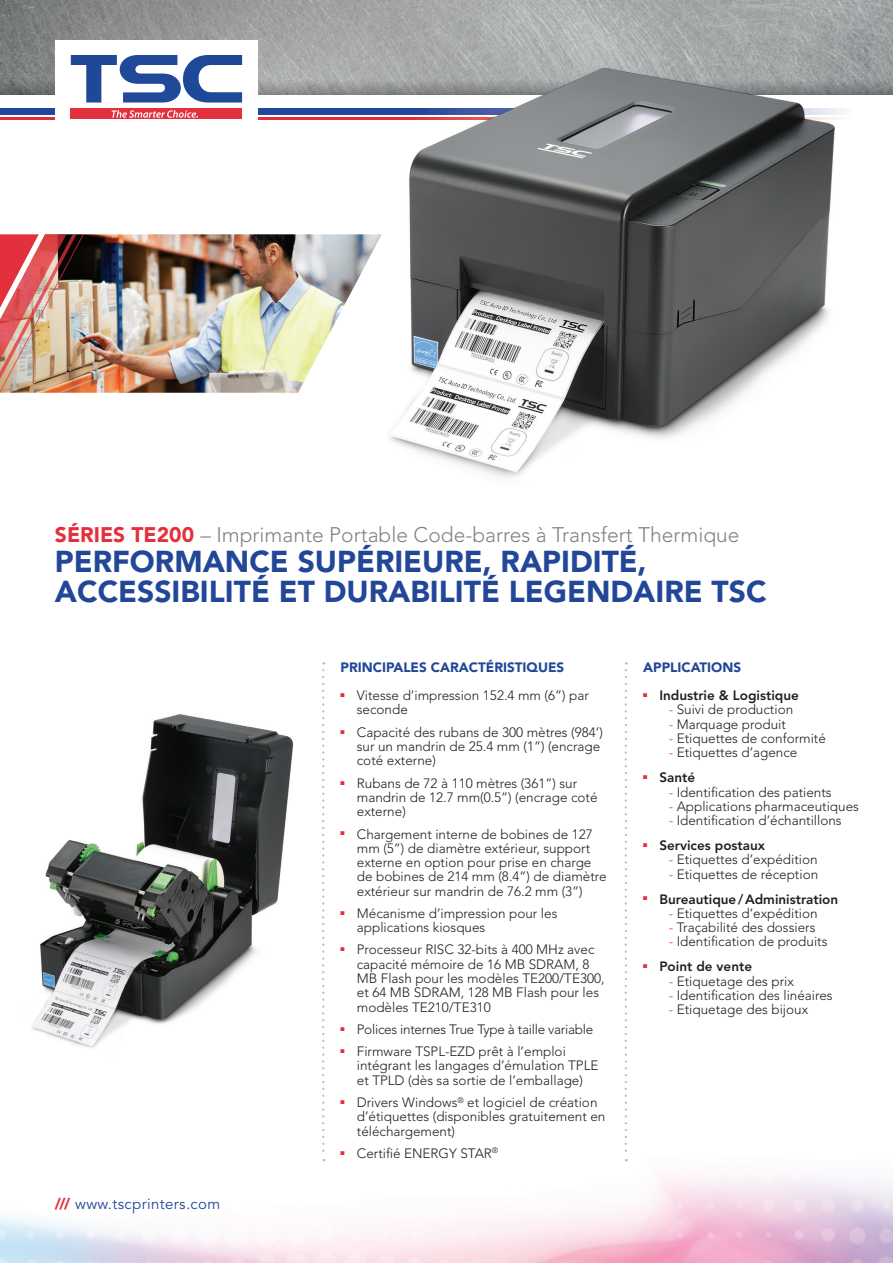
<style>
.page{position:relative;width:893px;height:1263px;background:#fff}
.page>*{position:absolute;margin:0;border:0;box-sizing:border-box;transform-origin:0 0}
.t1{font:900 30px/30px "Avenir LT Std";color:#224798}
.t2{font:300 21px "Avenir";color:#808285}
.t3{font:15px "Avenir LT Std";letter-spacing:.025em;color:#224798}
.t4{font:300 13.5px/14.2px "Avenir";color:#231f20}
.t5{font:800 13.5px "Avenir";color:#231f20}
.t6{font:900 13.5px "Avenir LT Std";color:#224798}
.t7{font:300 13.5px "Avenir";letter-spacing:-.02em;color:#231f20}
.s1{font-family:"Avenir LT Std";font-weight:900;color:#e4303d}
.s2{font-weight:900;color:#e4303d}
.s3{color:#e4303d}
</style>
<div class="page">
<img style="left:31px;top:714px;width:263px;height:334px">
<img style="left:0;top:0;width:893px;height:80px">
<svg style="left:0;top:80px;width:55px;height:14px"></svg>
<div style="left:0;top:108px;width:851px;height:7px;background:#224798"></div>
<hr style="left:0;top:117px;width:851px;height:2px;background:#e4303d">
<div style="left:55px;top:40px;width:203px;height:87px;background:#fff"></div>
<svg style="left:71px;top:55px;width:164px;height:48px"></svg>
<div style="left:71px;top:109px;width:171px;height:10px;background:#e42f3e"></div>
<svg style="left:112px;top:110px;width:86px;height:8px"></svg>
<img style="left:84px;top:234px;width:151px;height:159px">
<img style="left:0;top:234px;width:84px;height:159px">
<img style="left:235px;top:26px;width:658px;height:452px">
<img style="left:388px;top:68px;width:447px;height:404px">
<svg style="left:625px;top:670px;width:2px;height:491px"></svg>
<svg style="left:322px;top:670px;width:2px;height:491px"></svg>
<h2 class="t2" style="left:55px;top:523px;width:686px"><span class="s1">SÉRIES TE200</span> – Imprimante Portable Code-barres à Transfert Thermique</h2>
<h1 class="t1" style="left:55px;top:547px;width:713px">PERFORMANCE SUPÉRIEURE, RAPIDITÉ,<br>ACCESSIBILITÉ ET DURABILITÉ LEGENDAIRE TSC</h1>
<p class="t3" style="left:55px;top:1195px;width:167px"><span class="s2">///</span> www.tscprinters.com</p>
<p class="t6" style="left:341px;top:660px;width:225px">PRINCIPALES CARACTÉRISTIQUES</p>
<p class="t4" style="left:357px;top:688px;width:234px;text-indent:-16px"><sup>■</sup> Vitesse d’impression 152.4 mm (6”) par seconde</p>
<p class="t4" style="left:357px;top:725px;width:247px;text-indent:-16px"><sup>■</sup> Capacité des rubans de 300 mètres (984’) sur un mandrin de 25.4 mm (1”) (encrage coté externe)</p>
<p class="t4" style="left:357px;top:776px;width:242px;text-indent:-16px"><sup>■</sup> Rubans de 72 à 110 mètres (361”) sur mandrin de 12.7 mm(0.5”) (encrage coté externe)</p>
<p class="t4" style="left:357px;top:827px;width:251px;text-indent:-16px"><sup>■</sup> Chargement interne de bobines de 127 mm (5”) de diamètre extérieur, support externe en option pour prise en charge de bobines de 214 mm (8.4”) de diamètre extérieur sur mandrin de 76.2 mm (3”)</p>
<p class="t4" style="left:357px;top:906px;width:202px;text-indent:-16px"><sup>■</sup> Mécanisme d’impression pour les applications kiosques</p>
<p class="t4" style="left:357px;top:943px;width:249px;text-indent:-16px"><sup>■</sup> Processeur RISC 32-bits à 400 MHz avec capacité mémoire de 16 MB SDRAM, 8<br>MB Flash pour les modèles TE200/TE300, et 64 MB SDRAM, 128 MB Flash pour les modèles TE210/TE310</p>
<p class="t7" style="left:341px;top:1021px;width:254px"><sup>■</sup> Polices internes True Type à taille variable</p>
<p class="t4" style="left:357px;top:1044px;width:243px;text-indent:-16px"><sup>■</sup> Firmware TSPL-EZD prêt à l’emploi intégrant les langages d’émulation TPLE et TPLD (dès sa sortie de l’emballage)</p>
<p class="t4" style="left:357px;top:1095px;width:250px;text-indent:-16px"><sup>■</sup> Drivers Windows<sup>®</sup> et logiciel de création d’étiquettes (disponibles gratuitement en téléchargement)</p>
<p class="t4" style="left:341px;top:1146px;width:159px"><sup>■</sup> Certifié ENERGY STAR<sup>®</sup></p>
<p class="t6" style="left:643px;top:660px;width:99px">APPLICATIONS</p>
<p class="t5" style="left:643px;top:687px;width:157px"><sup>■</sup> Industrie &amp; Logistique</p>
<p class="t4" style="left:669px;top:703px;width:126px"><span class="s3">-</span> Suivi de production</p>
<p class="t4" style="left:669px;top:717px;width:119px"><span class="s3">-</span> Marquage produit</p>
<p class="t4" style="left:669px;top:731px;width:159px"><span class="s3">-</span> Etiquettes de conformité</p>
<p class="t4" style="left:669px;top:745px;width:130px"><span class="s3">-</span> Etiquettes d’agence</p>
<p class="t5" style="left:643px;top:769px;width:53px"><sup>■</sup> Santé</p>
<p class="t4" style="left:669px;top:785px;width:165px"><span class="s3">-</span> Identification des patients</p>
<p class="t4" style="left:669px;top:799px;width:192px"><span class="s3">-</span> Applications pharmaceutiques</p>
<p class="t4" style="left:669px;top:813px;width:175px"><span class="s3">-</span> Identification d’échantillons</p>
<p class="t5" style="left:643px;top:837px;width:123px"><sup>■</sup> Services postaux</p>
<p class="t4" style="left:669px;top:852px;width:151px"><span class="s3">-</span> Etiquettes d’expédition</p>
<p class="t4" style="left:669px;top:867px;width:151px"><span class="s3">-</span> Etiquettes de réception</p>
<p class="t5" style="left:643px;top:891px;width:197px"><sup>■</sup> Bureautique/Administration</p>
<p class="t4" style="left:669px;top:906px;width:151px"><span class="s3">-</span> Etiquettes d’expédition</p>
<p class="t4" style="left:669px;top:920px;width:148px"><span class="s3">-</span> Traçabilité des dossiers</p>
<p class="t4" style="left:669px;top:934px;width:160px"><span class="s3">-</span> Identification de produits</p>
<p class="t5" style="left:643px;top:959px;width:110px"><sup>■</sup> Point de vente</p>
<p class="t4" style="left:669px;top:974px;width:127px"><span class="s3">-</span> Etiquetage des prix</p>
<p class="t4" style="left:669px;top:988px;width:166px"><span class="s3">-</span> Identification des linéaires</p>
<p class="t4" style="left:669px;top:1002px;width:141px"><span class="s3">-</span> Etiquetage des bijoux</p>
</div>
